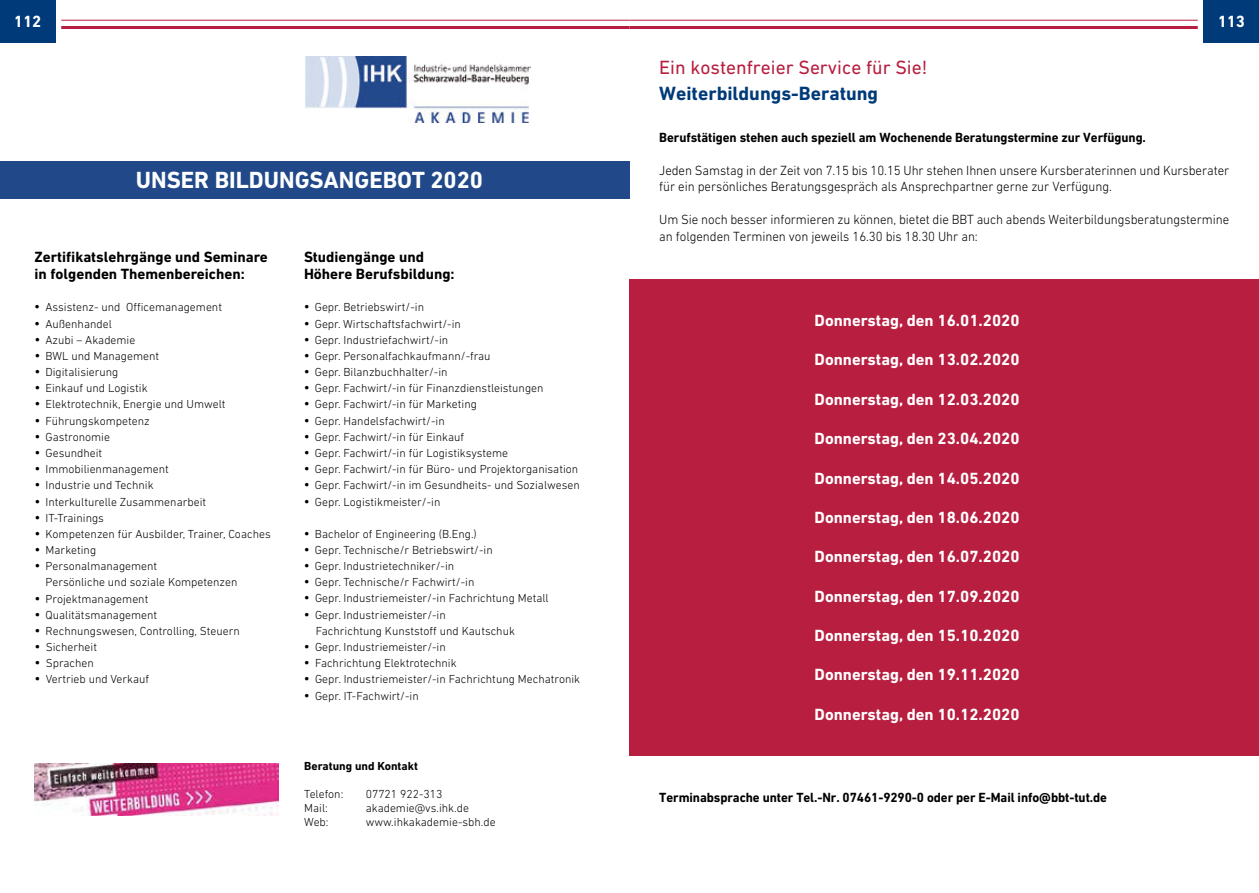
<style>
.page{position:relative;width:1259px;height:893px;background:#fff}
.page>*{position:absolute;margin:0;border:0;box-sizing:border-box;transform-origin:0 0}
.t1{font:700 23.7px "DIN Next LT Pro";color:#fff}
.t2{font:19.5px "DIN Next LT Pro";color:#b71e3f}
.t3{font:700 19.5px "DIN Next LT Pro";color:#003a78}
.t4{font:700 16.5px "DIN Next LT Pro";color:#fff}
.t5{font:700 15.15px/17.2px "DIN Next LT Pro";color:#000}
.t6{font:300 13.5px/16.5px "DIN Next LT Pro";letter-spacing:-.005em;color:#000;scale:.96 1}
.t7{font:700 13.5px "DIN Next LT Pro";letter-spacing:-.005em;color:#000;scale:.96 1}
.t8{font:300 11.85px/16.2px "DIN Next LT Pro";color:#000}
.t9{font:700 11.85px "DIN Next LT Pro";color:#000}
</style>
<div class="page">
<hr style="left:629px;top:20px;width:568px;height:1px;background:#b71e3f">
<hr style="left:629px;top:26px;width:568px;height:3px;background:#b71e3f">
<div style="left:1203px;top:0;width:56px;height:43px;background:#003a78"></div>
<div style="left:0;top:0;width:55px;height:43px;background:#003a78"></div>
<hr style="left:61px;top:20px;width:568px;height:1px;background:#b71e3f">
<hr style="left:61px;top:26px;width:568px;height:3px;background:#b71e3f">
<img style="left:305px;top:57px;width:226px;height:65px">
<div style="left:0;top:161px;width:629px;height:38px;background:#214989"></div>
<img style="left:35px;top:763px;width:243px;height:53px">
<div style="left:629px;top:280px;width:630px;height:476px;background:#b71e3f"></div>
<h3 class="t4" style="left:14px;top:13px;width:29px">112</h3>
<h3 class="t4" style="left:1217px;top:13px;width:29px">113</h3>
<h2 class="t2" style="left:659px;top:57px;width:269px">Ein kostenfreier Service für Sie!</h2>
<h1 class="t1" style="left:136px;top:168px;width:349px">UNSER BILDUNGSANGEBOT 2020</h1>
<p class="t5" style="left:35px;top:248px;width:235px">Zertifikatslehrgänge und Seminare in folgenden Themenbereichen:</p>
<p class="t8" style="left:35px;top:299px;width:189px">• Assistenz- und Officemanagement</p>
<p class="t8" style="left:35px;top:316px;width:79px">• Außenhandel</p>
<p class="t8" style="left:35px;top:332px;width:102px">• Azubi – Akademie</p>
<p class="t8" style="left:35px;top:348px;width:126px">• BWL und Management</p>
<p class="t8" style="left:35px;top:364px;width:85px">• Digitalisierung</p>
<p class="t8" style="left:35px;top:380px;width:114px">• Einkauf und Logistik</p>
<p class="t8" style="left:35px;top:396px;width:192px">• Elektrotechnik, Energie und Umwelt</p>
<p class="t8" style="left:35px;top:413px;width:116px">• Führungskompetenz</p>
<p class="t8" style="left:35px;top:429px;width:77px">• Gastronomie</p>
<p class="t8" style="left:35px;top:445px;width:69px">• Gesundheit</p>
<p class="t8" style="left:35px;top:461px;width:136px">• Immobilienmanagement</p>
<p class="t8" style="left:35px;top:477px;width:120px">• Industrie und Technik</p>
<p class="t8" style="left:35px;top:493px;width:173px">• Interkulturelle Zusammenarbeit</p>
<p class="t8" style="left:35px;top:510px;width:71px">• IT-Trainings</p>
<p class="t8" style="left:35px;top:526px;width:237px">• Kompetenzen für Ausbilder, Trainer, Coaches</p>
<p class="t8" style="left:35px;top:542px;width:63px">• Marketing</p>
<p class="t8" style="left:46px;top:558px;width:193px;text-indent:-11px">• Personalmanagement<br>Persönliche und soziale Kompetenzen</p>
<p class="t8" style="left:35px;top:590px;width:115px">• Projektmanagement</p>
<p class="t8" style="left:35px;top:607px;width:124px">• Qualitätsmanagement</p>
<p class="t8" style="left:35px;top:623px;width:206px">• Rechnungswesen, Controlling, Steuern</p>
<p class="t8" style="left:35px;top:639px;width:64px">• Sicherheit</p>
<p class="t8" style="left:35px;top:655px;width:60px">• Sprachen</p>
<p class="t8" style="left:35px;top:671px;width:116px">• Vertrieb und Verkauf</p>
<p class="t5" style="left:304px;top:248px;width:152px">Studiengänge und<br>Höhere Berufsbildung:</p>
<p class="t8" style="left:304px;top:299px;width:122px">• Gepr. Betriebswirt/-in</p>
<p class="t8" style="left:304px;top:316px;width:158px">• Gepr. Wirtschaftsfachwirt/-in</p>
<p class="t8" style="left:304px;top:332px;width:146px">• Gepr. Industriefachwirt/-in</p>
<p class="t8" style="left:304px;top:348px;width:188px">• Gepr. Personalfachkaufmann/-frau</p>
<p class="t8" style="left:304px;top:364px;width:145px">• Gepr. Bilanzbuchhalter/-in</p>
<p class="t8" style="left:304px;top:380px;width:241px">• Gepr. Fachwirt/-in für Finanzdienstleistungen</p>
<p class="t8" style="left:304px;top:396px;width:174px">• Gepr. Fachwirt/-in für Marketing</p>
<p class="t8" style="left:304px;top:413px;width:142px">• Gepr. Handelsfachwirt/-in</p>
<p class="t8" style="left:304px;top:429px;width:161px">• Gepr. Fachwirt/-in für Einkauf</p>
<p class="t8" style="left:304px;top:445px;width:206px">• Gepr. Fachwirt/-in für Logistiksysteme</p>
<p class="t8" style="left:304px;top:461px;width:276px">• Gepr. Fachwirt/-in für Büro- und Projektorganisation</p>
<p class="t8" style="left:304px;top:477px;width:277px">• Gepr. Fachwirt/-in im Gesundheits- und Sozialwesen</p>
<p class="t8" style="left:304px;top:493px;width:138px">• Gepr. Logistikmeister/-in</p>
<p class="t8" style="left:304px;top:526px;width:174px">• Bachelor of Engineering (B.Eng.)</p>
<p class="t8" style="left:304px;top:542px;width:190px">• Gepr. Technische/r Betriebswirt/-in</p>
<p class="t8" style="left:304px;top:558px;width:151px">• Gepr. Industrietechniker/-in</p>
<p class="t8" style="left:304px;top:574px;width:172px">• Gepr. Technische/r Fachwirt/-in</p>
<p class="t8" style="left:304px;top:590px;width:246px">• Gepr. Industriemeister/-in Fachrichtung Metall</p>
<p class="t8" style="left:316px;top:607px;width:201px;text-indent:-12px">• Gepr. Industriemeister/-in<br>Fachrichtung Kunststoff und Kautschuk</p>
<p class="t8" style="left:304px;top:639px;width:143px">• Gepr. Industriemeister/-in</p>
<p class="t8" style="left:304px;top:655px;width:154px">• Fachrichtung Elektrotechnik</p>
<p class="t8" style="left:304px;top:671px;width:277px">• Gepr. Industriemeister/-in Fachrichtung Mechatronik</p>
<p class="t8" style="left:304px;top:687px;width:116px">• Gepr. IT-Fachwirt/-in</p>
<p class="t9" style="left:304px;top:759px;width:115px">Beratung und Kontakt</p>
<p class="t8" style="left:304px;top:786px;width:41px">Telefon:</p>
<p class="t8" style="left:366px;top:786px;width:78px">07721 922-313</p>
<p class="t8" style="left:304px;top:800px;width:25px">Mail:</p>
<p class="t8" style="left:366px;top:800px;width:105px">akademie@vs.ihk.de</p>
<p class="t8" style="left:304px;top:814px;width:26px">Web:</p>
<p class="t8" style="left:366px;top:814px;width:131px">www.ihkakademie-sbh.de</p>
<h2 class="t3" style="left:659px;top:83px;width:220px">Weiterbildungs-Beratung</h2>
<p class="t7" style="left:659px;top:130px;width:508px">Berufstätigen stehen auch speziell am Wochenende Beratungstermine zur Verfügung.</p>
<p class="t6" style="left:659px;top:162px;width:595px">Jeden Samstag in der Zeit von 7.15 bis 10.15 Uhr stehen Ihnen unsere Kursberaterinnen und Kursberater für ein persönliches Beratungsgespräch als Ansprechpartner gerne zur Verfügung.</p>
<p class="t6" style="left:659px;top:212px;width:595px">Um Sie noch besser informieren zu können, bietet die BBT auch abends Weiterbildungsberatungstermine an folgenden Terminen von jeweils 16.30 bis 18.30 Uhr an:</p>
<h3 class="t4" style="left:814px;top:312px;width:206px">Donnerstag, den 16.01.2020</h3>
<h3 class="t4" style="left:814px;top:351px;width:206px">Donnerstag, den 13.02.2020</h3>
<h3 class="t4" style="left:814px;top:390px;width:206px">Donnerstag, den 12.03.2020</h3>
<h3 class="t4" style="left:814px;top:430px;width:206px">Donnerstag, den 23.04.2020</h3>
<h3 class="t4" style="left:814px;top:469px;width:206px">Donnerstag, den 14.05.2020</h3>
<h3 class="t4" style="left:814px;top:508px;width:206px">Donnerstag, den 18.06.2020</h3>
<h3 class="t4" style="left:814px;top:548px;width:206px">Donnerstag, den 16.07.2020</h3>
<h3 class="t4" style="left:814px;top:587px;width:206px">Donnerstag, den 17.09.2020</h3>
<h3 class="t4" style="left:814px;top:626px;width:206px">Donnerstag, den 15.10.2020</h3>
<h3 class="t4" style="left:814px;top:666px;width:206px">Donnerstag, den 19.11.2020</h3>
<h3 class="t4" style="left:814px;top:705px;width:206px">Donnerstag, den 10.12.2020</h3>
<p class="t7" style="left:659px;top:790px;width:468px">Terminabsprache unter Tel.-Nr. 07461-9290-0 oder per E-Mail info@bbt-tut.de</p>
</div>
